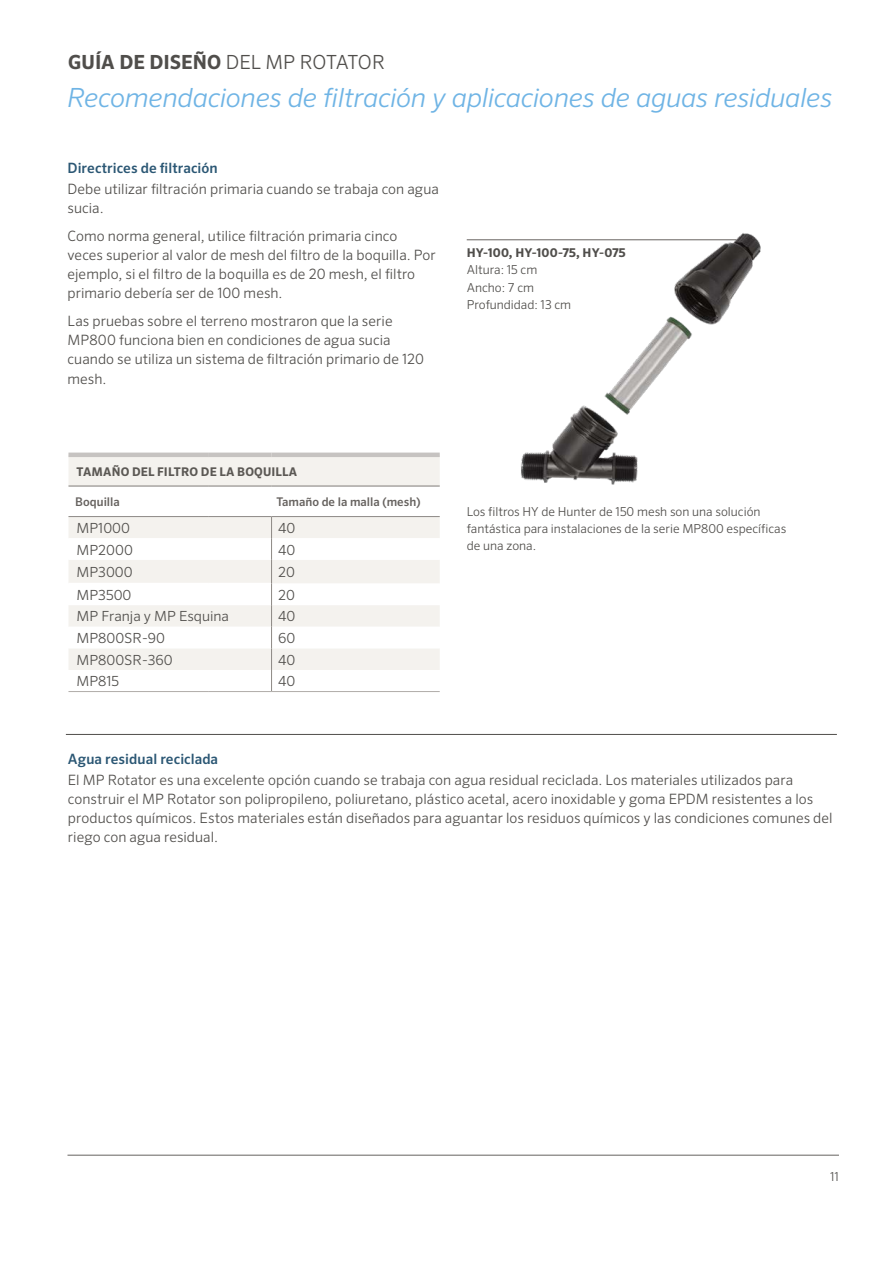
<style>
.page{position:relative;width:893px;height:1263px;background:#fff}
.page>*{position:absolute;margin:0;border:0;box-sizing:border-box;transform-origin:0 0}
.t1{font:italic 300 26.4px "Sero Pro";letter-spacing:-.01em;color:#6fb4e5}
.t2{font:700 19.5px "Sero Pro";color:#504e4b}
.t3{font:300 14.25px/19px "Sero Pro";letter-spacing:.005em;color:#504e4b}
.t4{font:500 14.25px "Sero Pro";letter-spacing:.005em;color:#2b5774}
.t5{font:300 13.95px "Sero Pro";color:#504e4b}
.t6{font:300 12.3px/17.2px "Sero Pro";color:#504e4b}
.t7{font:700 12.15px "Sero Pro";letter-spacing:.01em;color:#504e4b}
.t8{font:500 12px "Sero Pro";color:#66625f}
.t9{font:700 12px "Sero Pro";letter-spacing:.01em;color:#5b5854}
.s1{font-weight:300}
</style>
<div class="page">
<hr style="left:68px;top:1155px;width:771px;height:1px;background:#66625f">
<hr style="left:467px;top:240px;width:280px;height:1px;background:#66625f">
<img style="left:513px;top:233px;width:248px;height:252px">
<hr style="left:66px;top:734px;width:771px;height:1px;background:#504e4b">
<div style="left:68px;top:457px;width:372px;height:29px;background:#f4f2ee"></div>
<hr style="left:68px;top:453px;width:141px;height:4px;background:#c6c3c1">
<hr style="left:209px;top:453px;width:63px;height:4px;background:#c6c3c1">
<hr style="left:272px;top:453px;width:168px;height:4px;background:#c6c3c1">
<hr style="left:68px;top:516px;width:141px;height:1px;background:#8d8985">
<hr style="left:209px;top:516px;width:63px;height:1px;background:#8d8985">
<hr style="left:272px;top:516px;width:168px;height:1px;background:#8d8985">
<hr style="left:68px;top:486px;width:141px;height:1px;background:#7f7b77">
<hr style="left:209px;top:486px;width:63px;height:1px;background:#7f7b77">
<hr style="left:272px;top:486px;width:168px;height:1px;background:#7f7b77">
<hr style="left:68px;top:691px;width:141px;height:1px;background:#b0aca9">
<hr style="left:209px;top:691px;width:63px;height:1px;background:#b0aca9">
<svg style="left:68px;top:517px;width:372px;height:174px"></svg>
<hr style="left:272px;top:691px;width:168px;height:1px;background:#b0aca9">
<h2 class="t2" style="left:68px;top:50px;width:319px">GUÍA DE DISEÑO <span class="s1">DEL MP ROTATOR</span></h2>
<h1 class="t1" style="left:67px;top:82px;width:767px">Recomendaciones de filtración y aplicaciones de aguas residuales</h1>
<p class="t4" style="left:68px;top:159px;width:152px">Directrices de filtración</p>
<p class="t3" style="left:68px;top:179px;width:373px">Debe utilizar filtración primaria cuando se trabaja con agua sucia.</p>
<p class="t3" style="left:68px;top:226px;width:370px">Como norma general, utilice filtración primaria cinco veces superior al valor de mesh del filtro de la boquilla. Por ejemplo, si el filtro de la boquilla es de 20 mesh, el filtro primario debería ser de 100 mesh.</p>
<p class="t3" style="left:68px;top:311px;width:358px">Las pruebas sobre el terreno mostraron que la serie MP800 funciona bien en condiciones de agua sucia cuando se utiliza un sistema de filtración primario de 120 mesh.</p>
<p class="t7" style="left:467px;top:246px;width:161px">HY-100, HY-100-75, HY-075</p>
<p class="t6" style="left:467px;top:261px;width:106px">Altura: 15 cm<br>Ancho: 7 cm<br>Profundidad: 13 cm</p>
<p class="t9" style="left:77px;top:465px;width:222px">TAMAÑO DEL FILTRO DE LA BOQUILLA</p>
<p class="t8" style="left:75px;top:494px;width:46px">Boquilla</p>
<p class="t8" style="left:276px;top:494px;width:146px">Tamaño de la malla (mesh)</p>
<p class="t5" style="left:77px;top:520px;width:55px">MP1000</p>
<p class="t5" style="left:278px;top:520px;width:19px">40</p>
<p class="t5" style="left:77px;top:541px;width:58px">MP2000</p>
<p class="t5" style="left:278px;top:541px;width:19px">40</p>
<p class="t5" style="left:77px;top:564px;width:58px">MP3000</p>
<p class="t5" style="left:278px;top:564px;width:18px">20</p>
<p class="t5" style="left:77px;top:587px;width:56px">MP3500</p>
<p class="t5" style="left:278px;top:587px;width:18px">20</p>
<p class="t5" style="left:77px;top:608px;width:154px">MP Franja y MP Esquina</p>
<p class="t5" style="left:278px;top:608px;width:19px">40</p>
<p class="t5" style="left:77px;top:630px;width:90px">MP800SR-90</p>
<p class="t5" style="left:278px;top:630px;width:19px">60</p>
<p class="t5" style="left:77px;top:651px;width:98px">MP800SR-360</p>
<p class="t5" style="left:278px;top:651px;width:19px">40</p>
<p class="t5" style="left:77px;top:673px;width:44px">MP815</p>
<p class="t5" style="left:278px;top:673px;width:19px">40</p>
<p class="t6" style="left:467px;top:503px;width:321px">Los filtros HY de Hunter de 150 mesh son una solución fantástica para instalaciones de la serie MP800 específicas de una zona.</p>
<p class="t4" style="left:68px;top:750px;width:152px">Agua residual reciclada</p>
<p class="t3" style="left:68px;top:770px;width:766px">El MP Rotator es una excelente opción cuando se trabaja con agua residual reciclada. Los materiales utilizados para construir el MP Rotator son polipropileno, poliuretano, plástico acetal, acero inoxidable y goma EPDM resistentes a los productos químicos. Estos materiales están diseñados para aguantar los residuos químicos y las condiciones comunes del riego con agua residual.</p>
<p class="t6" style="left:830px;top:1168px;width:10px">11</p>
</div>
